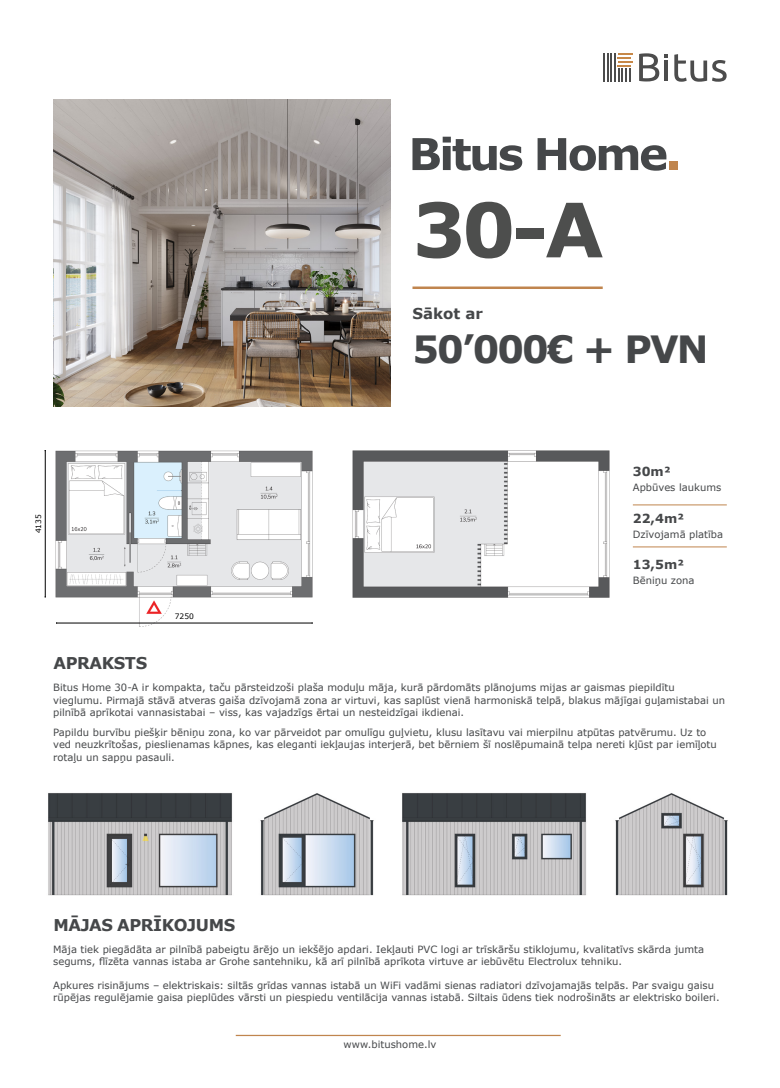
<style>
.page{position:relative;width:780px;height:1088px;background:#fff}
.page>*{position:absolute;margin:0;border:0;box-sizing:border-box;transform-origin:0 0}
.t1{font:700 75px "Verdana";color:#4d4e4d}
.t2{font:700 37.5px "Verdana";letter-spacing:-.05em;color:#454749}
.t3{font:700 16.25px "Verdana";letter-spacing:-.025em;color:#454749}
.t4{font:700 15px "Verdana";color:#454749}
.t5{font:700 12.5px "Verdana";color:#454749}
.t6{font:10px/12.5px "Verdana";color:#454749}
.t7{font:7.5px "Verdana";color:#000}
</style>
<div class="page">
<img style="left:53px;top:99px;width:337px;height:307px">
<hr style="left:412px;top:286px;width:190px;height:3px;background:#c0854e">
<hr style="left:236px;top:1035px;width:324px;height:1px;background:#c0854e">
<img style="left:48px;top:793px;width:680px;height:103px">
<img style="left:55px;top:450px;width:258px;height:177px">
<img style="left:352px;top:450px;width:258px;height:148px">
<hr style="left:45px;top:451px;width:1px;height:146px;background:#000">
<hr style="left:57px;top:623px;width:255px;height:1px;background:#000">
<hr style="left:632px;top:505px;width:94px;height:1px;background:#c0854e">
<hr style="left:632px;top:547px;width:94px;height:1px;background:#c0854e">
<div style="left:669px;top:162px;width:8px;height:8px;background:#c0854e"></div>
<svg style="left:412px;top:137px;width:254px;height:34px"></svg>
<svg style="left:674px;top:54px;width:52px;height:28px"></svg>
<hr style="left:603px;top:53px;width:2px;height:28px;background:#4c4c4c">
<hr style="left:606px;top:53px;width:2px;height:28px;background:#4c4c4c">
<hr style="left:610px;top:53px;width:2px;height:28px;background:#4c4c4c">
<hr style="left:614px;top:53px;width:2px;height:28px;background:#4c4c4c">
<svg style="left:617px;top:53px;width:15px;height:28px"></svg>
<svg style="left:639px;top:53px;width:29px;height:28px"></svg>
<p class="t1" style="left:412px;top:177px;width:192px">30-A</p>
<p class="t4" style="left:412px;top:303px;width:72px">Sākot ar</p>
<p class="t2" style="left:412px;top:323px;width:297px">50’000€ + PVN</p>
<p class="t7" style="left:33px;top:533px;width:21px;rotate:-90deg">4135</p>
<p class="t7" style="left:175px;top:611px;width:21px">7250</p>
<p class="t5" style="left:632px;top:462px;width:40px">30m²</p>
<p class="t5" style="left:632px;top:510px;width:53px">22,4m²</p>
<p class="t5" style="left:632px;top:555px;width:53px">13,5m²</p>
<p class="t6" style="left:632px;top:480px;width:90px">Apbūves laukums</p>
<p class="t6" style="left:632px;top:528px;width:92px">Dzīvojamā platība</p>
<p class="t6" style="left:632px;top:574px;width:63px">Bēniņu zona</p>
<p class="t3" style="left:53px;top:651px;width:95px">APRAKSTS</p>
<p class="t6" style="left:53px;top:681px;width:673px">Bitus Home 30-A ir kompakta, taču pārsteidzoši plaša moduļu māja, kurā pārdomāts plānojums mijas ar gaismas piepildītu vieglumu. Pirmajā stāvā atveras gaiša dzīvojamā zona ar virtuvi, kas saplūst vienā harmoniskā telpā, blakus mājīgai guļamistabai un pilnībā aprīkotai vannasistabai – viss, kas vajadzīgs ērtai un nesteidzīgai ikdienai.</p>
<p class="t6" style="left:53px;top:726px;width:665px">Papildu burvību piešķir bēniņu zona, ko var pārveidot par omulīgu guļvietu, klusu lasītavu vai mierpilnu atpūtas patvērumu. Uz to ved neuzkrītošas, pieslienamas kāpnes, kas eleganti iekļaujas interjerā, bet bērniem šī noslēpumainā telpa nereti kļūst par iemīļotu rotaļu un sapņu pasauli.</p>
<p class="t3" style="left:53px;top:913px;width:183px">MĀJAS APRĪKOJUMS</p>
<p class="t6" style="left:53px;top:943px;width:652px;line-height:12px">Māja tiek piegādāta ar pilnībā pabeigtu ārējo un iekšējo apdari. Iekļauti PVC logi ar trīskāršu stiklojumu, kvalitatīvs skārda jumta segums, flīzēta vannas istaba ar Grohe santehniku, kā arī pilnībā aprīkota virtuve ar iebūvētu Electrolux tehniku.</p>
<p class="t6" style="left:53px;top:979px;width:668px;line-height:12px">Apkures risinājums – elektriskais: siltās grīdas vannas istabā un WiFi vadāmi sienas radiatori dzīvojamajās telpās. Par svaigu gaisu rūpējas regulējamie gaisa pieplūdes vārsti un piespiedu ventilācija vannas istabā. Siltais ūdens tiek nodrošināts ar elektrisko boileri.</p>
<p class="t6" style="left:343px;top:1038px;width:94px">www.bitushome.lv</p>
</div>
